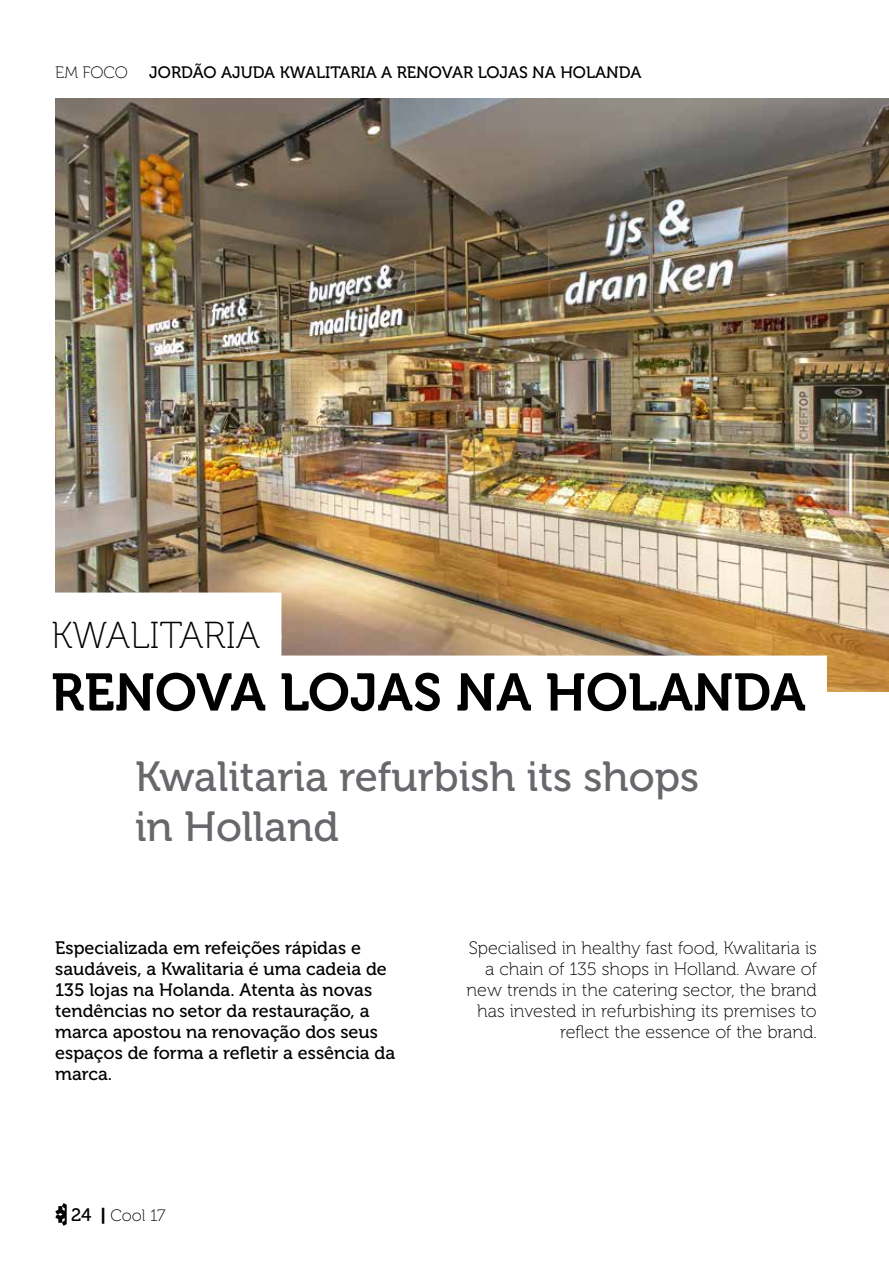
<style>
.page{position:relative;width:889px;height:1263px;background:#fff}
.page>*{position:absolute;margin:0;border:0;box-sizing:border-box;transform-origin:0 0}
.t1{font:52.5px "Museo 700";color:#000}
.t2{font:42px/50.4px "Museo 500";color:#68676c}
.t3{font:37.5px "Museo 100";color:#000}
.t4{font:18px/21px "Museo 500";color:#000}
.t5{font:18px/21px "Museo 100";color:#000;text-align:right}
.t6{font:16.5px "Museo 500";color:#000}
.t7{font:16.5px "Museo 100";letter-spacing:-.005em;color:#000}
.s1{font-family:"Museo 500";font-size:18px}
.s2{font-family:"Museo 900"}
</style>
<div class="page">
<img style="left:55px;top:99px;width:834px;height:593px">
<div style="left:51px;top:592px;width:230px;height:47px;background:#fff"></div>
<div style="left:51px;top:635px;width:230px;height:30px;background:#fff"></div>
<div style="left:51px;top:655px;width:776px;height:47px;background:#fff"></div>
<svg style="left:55px;top:1203px;width:12px;height:23px"></svg>
<p class="t7" style="left:55px;top:64px;width:49px">Em Foco</p>
<p class="t6" style="left:149px;top:63px;width:21px">JORD</p>
<p class="t6" style="left:193px;top:63px;width:317px">ÃO aj uda Kwalitaria a renovar lojas</p>
<p class="t6" style="left:532px;top:63px;width:109px">na Holanda</p>
<h3 class="t3" style="left:51px;top:615px;width:48px">Kwal</h3>
<h3 class="t3" style="left:149px;top:615px;width:107px">itaria</h3>
<h1 class="t1" style="left:51px;top:663px;width:756px">RENOVA LOJAS NA HOLANDA</h1>
<h2 class="t2" style="left:135px;top:752px;width:565px">Kwalitaria refurbish its shops in Holland</h2>
<p class="t4" style="left:55px;top:937px;width:341px">Especializada em refeições rápidas e saudáveis, a Kwalitaria é uma cadeia de 135 lojas na Holanda. Atenta às novas tendências no setor da restauração, a marca apostou na renovação dos seus espaços de forma a refletir a essência da marca.</p>
<p class="t7" style="left:71px;top:1206px;width:96px"><span class="s1">24</span> <span class="s2">|</span> Cool 17</p>
<p class="t5" style="left:466px;top:938px;width:352px">Specialised in healthy fast food, Kwalitaria is a chain of 135 shops in Holland. Aware of new trends in the catering sector, the brand has invested in refurbishing its premises to reflect the essence of the brand.</p>
</div>
